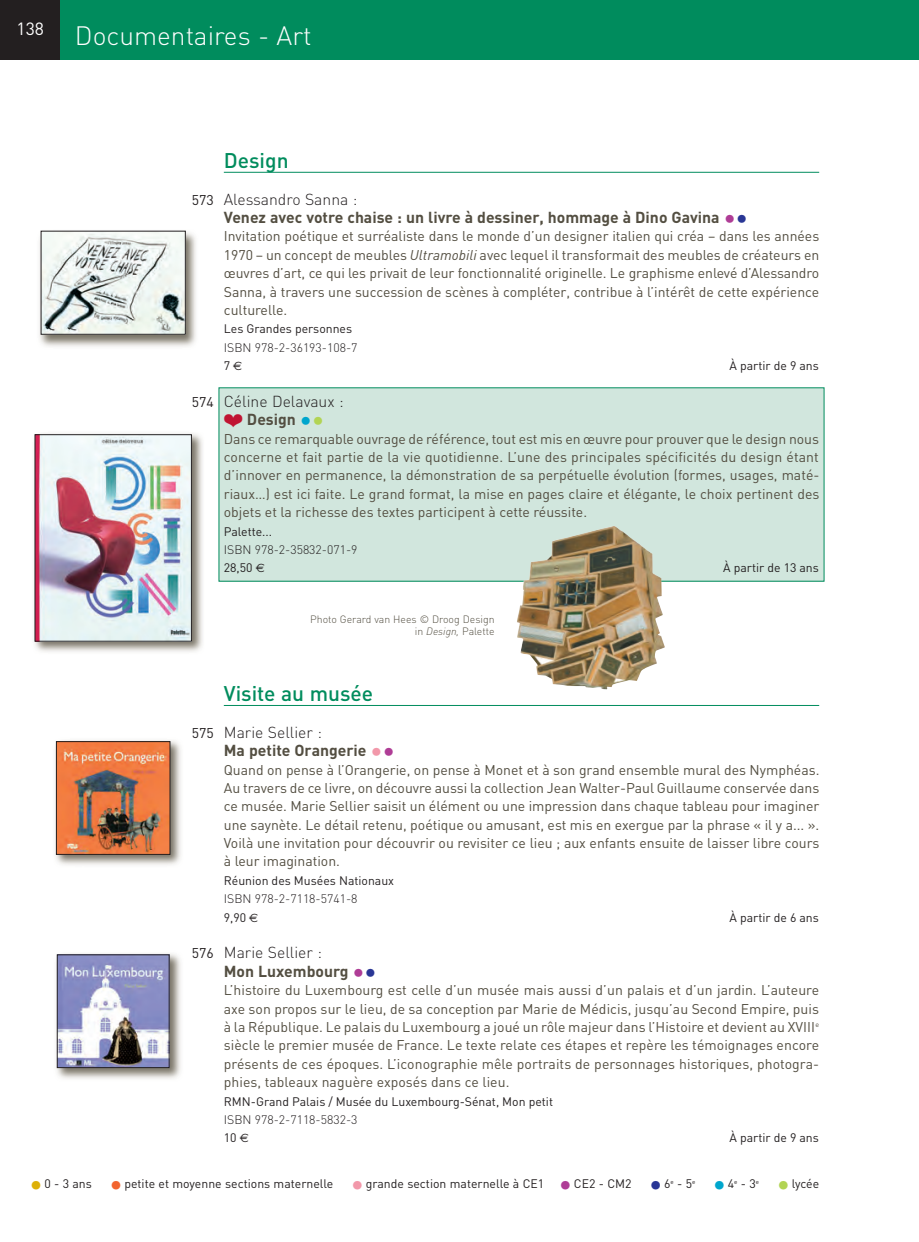
<style>
.page{position:relative;width:919px;height:1242px;background:#fff}
.page>*{position:absolute;margin:0;border:0;box-sizing:border-box;transform-origin:0 0}
.t1{font:300 26.25px "DIN";color:#fff}
.t2{font:500 21px "DIN";color:#008c5d}
.t3{font:17.5px "DIN";color:#fff}
.t4{font:700 15.75px/18.4px "DIN";color:#534e41}
.t5{font:300 15.75px/18.4px "DIN";color:#231f20}
.t6{font:14px/18.4px "DIN";color:#534e41;text-align:justify}
.t7{font:14px "DIN";color:#231f20}
.t8{font:12.25px/18.4px "DIN";color:#231f20}
.t9{font:300 12.25px/18.4px "DIN";color:#231f20}
.t10{font:300 10.5px/12.6px "DIN";color:#534e41;text-align:right}
.s1{font-weight:300;color:#231f20}
.s2{font-size:24.5px;color:#af3d96}
.s3{font-size:24.5px;color:#293695}
.s4{font-style:italic}
.s5{font-weight:400}
.s6{font-family:"Euro Sans";font-weight:400;font-size:12.08px}
.s7{color:#c01432}
.s8{font-size:24.5px;color:#00a6cd}
.s9{font-size:24.5px;color:#b2d454}
.s10{font-size:24.5px;color:#f298aa}
.s11{font-weight:300}
.s12{font-family:"Euro Sans";font-size:12.08px}
.s13{font-weight:700;color:#534e41}
.s14{font-weight:700;font-size:24.5px;color:#af3d96}
.s15{font-weight:700;font-size:24.5px;color:#293695}
.s16{font-size:26.25px;color:#ddb008}
.s17{font-size:26.25px;color:#f2642f}
.s18{font-size:26.25px;color:#f298aa}
.s19{font-size:26.25px;color:#af3d96}
.s20{font-size:26.25px;color:#293695}
.s21{font-size:26.25px;color:#00a6cd}
.s22{font-size:26.25px;color:#b2d454}
</style>
<div class="page">
<div style="left:219px;top:388px;width:605px;height:193px;background:#d1e6dd"></div>
<hr style="left:918px;top:0;width:1px;height:60px;background:#008c5d">
<div style="left:0;top:0;width:918px;height:60px;background:#008c5d"></div>
<div style="left:0;top:0;width:60px;height:60px;background:#231f20"></div>
<hr style="left:224px;top:172px;width:595px;height:1px;background:#008c5d">
<hr style="left:224px;top:705px;width:595px;height:1px;background:#008c5d">
<img style="left:39px;top:230px;width:157px;height:117px">
<img style="left:43px;top:233px;width:140px;height:99px">
<img style="left:34px;top:433px;width:169px;height:219px">
<img style="left:37px;top:436px;width:152px;height:203px">
<img style="left:55px;top:740px;width:126px;height:125px">
<img style="left:58px;top:743px;width:110px;height:109px">
<div style="left:56px;top:741px;width:114px;height:113px;border:1px solid #231f20"></div>
<img style="left:56px;top:953px;width:125px;height:126px">
<img style="left:59px;top:956px;width:108px;height:109px">
<div style="left:57px;top:954px;width:112px;height:113px;border:1px solid #231f20"></div>
<img style="left:517px;top:526px;width:148px;height:163px">
<p class="t3" style="left:17px;top:19px;width:29px">138</p>
<p class="t1" style="left:75px;top:20px;width:238px">Documentaires - Art</p>
<p class="t7" style="left:192px;top:191px;width:23px">573</p>
<p class="t7" style="left:192px;top:394px;width:23px">574</p>
<p class="t2" style="left:224px;top:148px;width:66px">Design</p>
<p class="t4" style="left:224px;top:190px;width:525px"><span class="s1">Alessandro Sanna :<br></span>Venez avec votre chaise : un livre à dessiner, hommage à Dino Gavina <span class="s2">•</span><span class="s3">•</span></p>
<p class="t6" style="left:224px;top:227px;width:597px">Invitation poétique et surréaliste dans le monde d’un designer italien qui créa – dans les années 1970 – un concept de meubles <span class="s4">Ultramobili</span> avec lequel il transformait des meubles de créateurs en œuvres d’art, ce qui les privait de leur fonctionnalité originelle. Le graphisme enlevé d’Alessandro Sanna, à travers une succession de scènes à compléter, contribue à l’intérêt de cette expérience culturelle.</p>
<p class="t9" style="left:224px;top:320px;width:135px"><span class="s5">Les Grandes personnes<br></span>ISBN 978-2-36193-108-7<br><span class="s5">7</span> <span class="s6">€</span></p>
<p class="t8" style="left:730px;top:356px;width:91px">À partir de 9 ans</p>
<p class="t5" style="left:224px;top:392px;width:121px">Céline Delavaux :</p>
<p class="t4" style="left:224px;top:410px;width:102px"><span class="s7">▪</span> Design <span class="s8">•</span><span class="s9">•</span></p>
<p class="t6" style="left:224px;top:429px;width:597px">Dans ce remarquable ouvrage de référence, tout est mis en œuvre pour prouver que le design nous concerne et fait partie de la vie quotidienne. L’une des principales spécificités du design étant d’innover en permanence, la démonstration de sa perpétuelle évolution (formes, usages, maté&shy;riaux…) est ici faite. Le grand format, la mise en pages claire et élégante, le choix pertinent des objets et la richesse des textes participent à cette réussite.</p>
<p class="t9" style="left:224px;top:522px;width:135px"><span class="s5">Palette...<br></span>ISBN 978-2-35832-071-9<br><span class="s5">28,50</span> <span class="s6">€</span></p>
<p class="t8" style="left:723px;top:559px;width:97px">À partir de 13 ans</p>
<p class="t10" style="left:310px;top:612px;width:186px">Photo Gerard van Hees © Droog Design in <span class="s4">Design,</span> Palette</p>
<p class="t7" style="left:192px;top:724px;width:23px">575</p>
<p class="t7" style="left:192px;top:945px;width:23px">576</p>
<p class="t2" style="left:224px;top:681px;width:151px">Visite au musée</p>
<p class="t4" style="left:224px;top:723px;width:172px"><span class="s1">Marie Sellier :<br></span>Ma petite Orangerie <span class="s10">•</span><span class="s2">•</span></p>
<p class="t6" style="left:224px;top:760px;width:597px">Quand on pense à l’Orangerie, on pense à Monet et à son grand ensemble mural des Nymphéas.<br>Au travers de ce livre, on découvre aussi la collection Jean Walter-Paul Guillaume conservée dans ce musée. Marie Sellier saisit un élément ou une impression dans chaque tableau pour imaginer une saynète. Le détail retenu, poétique ou amusant, est mis en exergue par la phrase « il y a... ».<br>Voilà une invitation pour découvrir ou revisiter ce lieu ; aux enfants ensuite de laisser libre cours à leur imagination.</p>
<p class="t8" style="left:224px;top:871px;width:172px">Réunion des Musées Nationaux<br><span class="s11">ISBN 978-2-7118-5741-8<br></span>9,90 <span class="s12">€</span></p>
<p class="t8" style="left:730px;top:908px;width:91px">À partir de 6 ans</p>
<p class="t5" style="left:224px;top:943px;width:154px">Marie Sellier :<br><span class="s13">Mon Luxembourg</span> <span class="s14">•</span><span class="s15">•</span></p>
<p class="t6" style="left:224px;top:981px;width:597px">L’histoire du Luxembourg est celle d’un musée mais aussi d’un palais et d’un jardin. L’auteure axe son propos sur le lieu, de sa conception par Marie de Médicis, jusqu’au Second Empire, puis à la République. Le palais du Luxembourg a joué un rôle majeur dans l’Histoire et devient au XVIII<sup>e </sup>siècle le premier musée de France. Le texte relate ces étapes et repère les témoignages encore présents de ces époques. L’iconographie mêle portraits de personnages historiques, photogra&shy;phies, tableaux naguère exposés dans ce lieu.</p>
<p class="t8" style="left:224px;top:1091px;width:331px">RMN-Grand Palais / Musée du Luxembourg-Sénat, Mon petit<br><span class="s11">ISBN 978-2-7118-5832-3<br></span>10 <span class="s12">€</span></p>
<p class="t8" style="left:730px;top:1128px;width:91px">À partir de 9 ans</p>
<p class="t8" style="left:29px;top:1174px;width:668px"><span class="s16">•</span>0 - 3 ans <span class="s17">•</span>petite et moyenne sections maternelle <span class="s18">•</span>grande section maternelle à CE1 <span class="s19">•</span>CE2 - CM2 <span class="s20">•</span>6<sup>e</sup> - 5<sup>e</sup></p>
<p class="t8" style="left:712px;top:1174px;width:48px"><span class="s21">•</span>4<sup>e</sup> - 3<sup>e</sup></p>
<p class="t8" style="left:776px;top:1174px;width:44px"><span class="s22">•</span>lycée</p>
</div>
